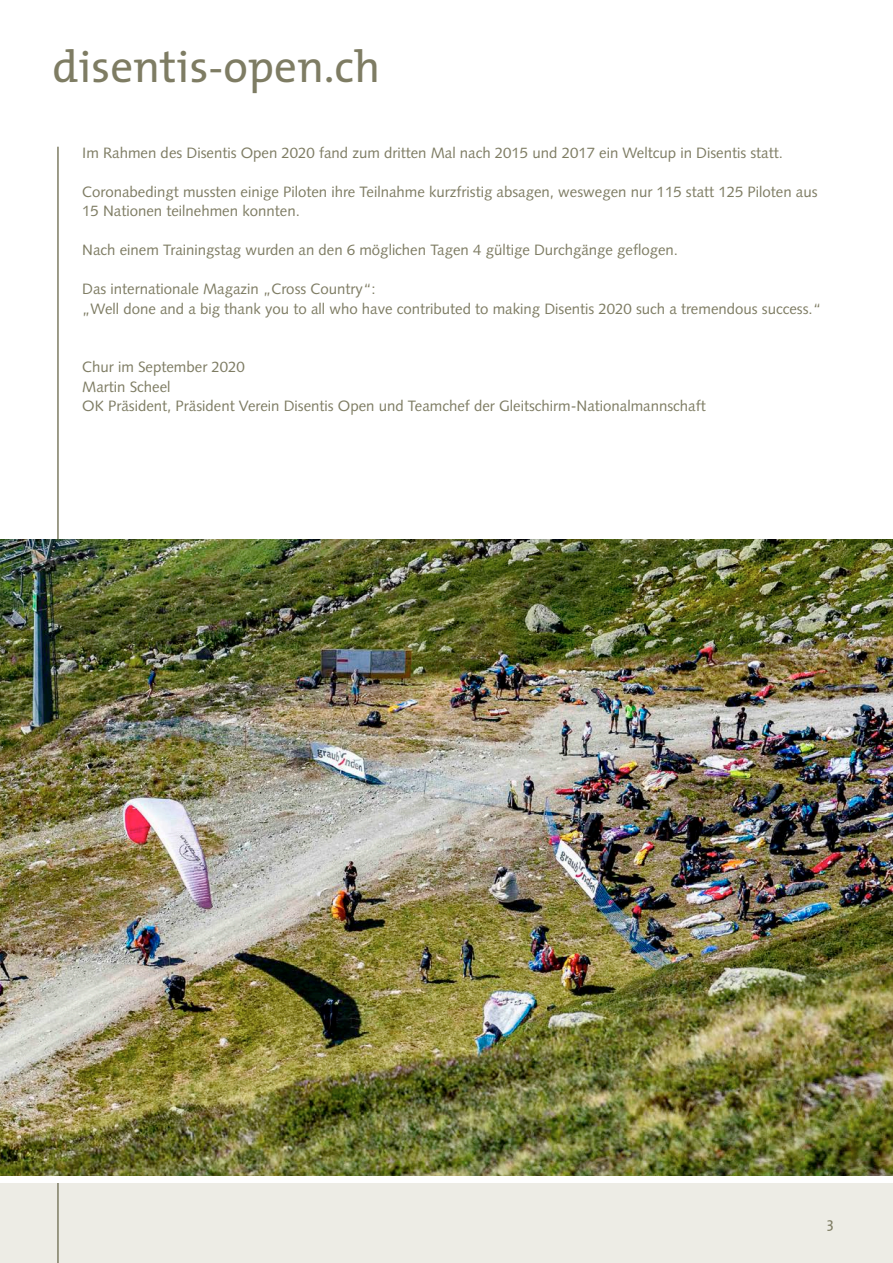
<style>
.page{position:relative;width:893px;height:1263px;background:#fff}
.page>*{position:absolute;margin:0;border:0;box-sizing:border-box;transform-origin:0 0}
.Events_Überschrift{font:45px "The Mix";color:#7e7c63}
.Lauftext_D{font:15px/19.5px "Syntax";color:#7e7c63}
.t1{font:15px "The Mix";color:#7e7c63}
</style>
<div class="page">
<div style="left:0;top:1182px;width:893px;height:81px;background:#edece5"></div>
<hr style="left:57px;top:147px;width:2px;height:1116px;background:#7e7c63">
<img style="left:0;top:540px;width:893px;height:636px">
<div style="left:0;top:1176px;width:893px;height:7px;background:#fff"></div>
<p class="Events_Überschrift" style="left:53px;top:29px;width:329px">disentis-open.ch</p>
<p class="Lauftext_D" style="left:82px;top:143px;width:702px">Im Rahmen des Disentis Open 2020 fand zum dritten Mal nach 2015 und 2017 ein Weltcup in Disentis statt.</p>
<p class="Lauftext_D" style="left:82px;top:182px;width:737px">Coronabedingt mussten einige Piloten ihre Teilnahme kurzfristig absagen, weswegen nur 115 statt 125 Piloten aus<br>15 Nationen teilnehmen konnten.</p>
<p class="Lauftext_D" style="left:82px;top:241px;width:597px">Nach einem Trainingstag wurden an den 6 möglichen Tagen 4 gültige Durchgänge geflogen.</p>
<p class="Lauftext_D" style="left:82px;top:280px;width:295px">Das internationale Magazin „Cross Country“:</p>
<p class="Lauftext_D" style="left:82px;top:299px;width:740px">„Well done and a big thank you to all who have contributed to making Disentis 2020 such a tremendous success.“</p>
<p class="Lauftext_D" style="left:82px;top:358px;width:164px">Chur im September 2020</p>
<p class="Lauftext_D" style="left:82px;top:377px;width:90px">Martin Scheel</p>
<p class="Lauftext_D" style="left:82px;top:397px;width:625px">OK Präsident, Präsident Verein Disentis Open und Teamchef der Gleitschirm-Nationalmannschaft</p>
<p class="t1" style="left:827px;top:1210px;width:8px">3</p>
</div>
